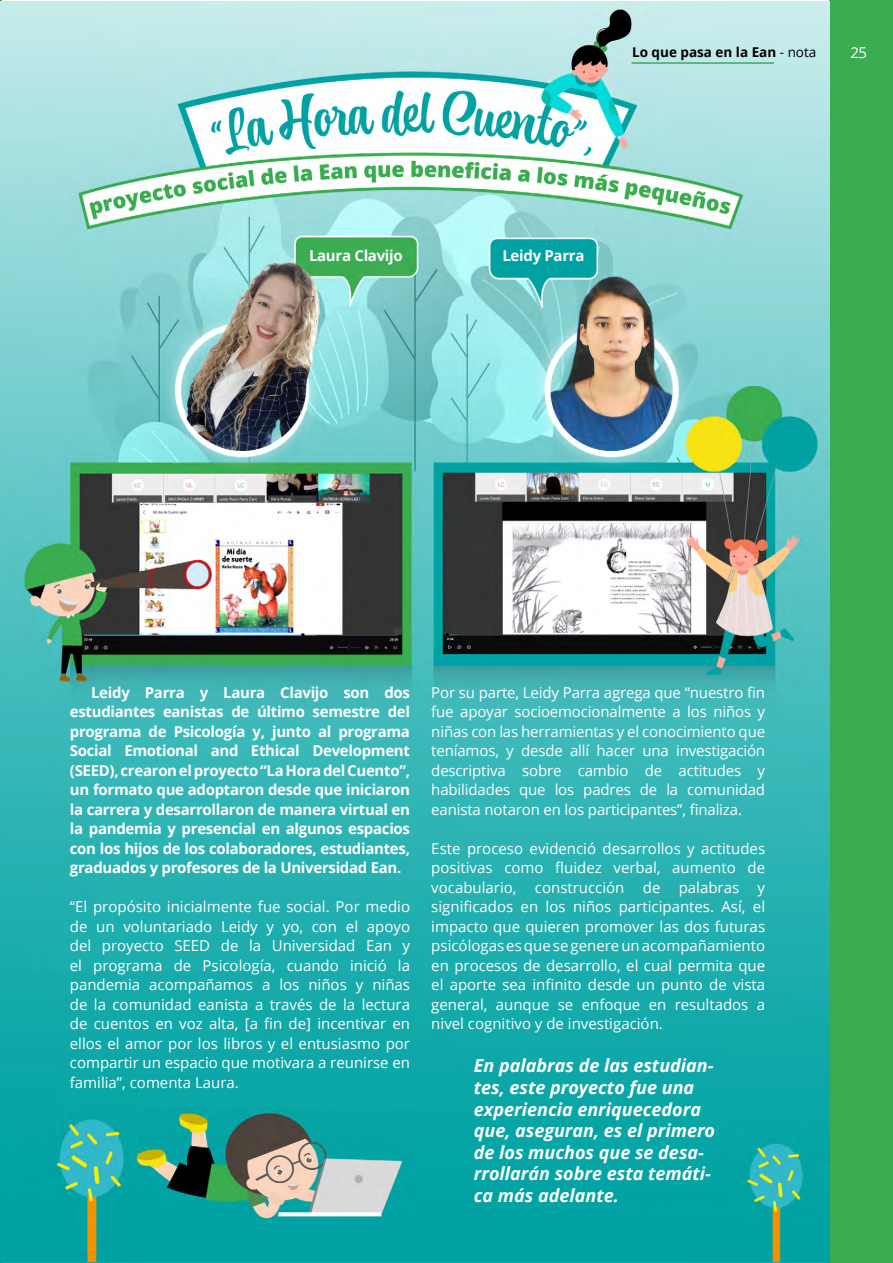
<style>
.page{position:relative;width:893px;height:1263px;background:#fff}
.page>*{position:absolute;margin:0;border:0;box-sizing:border-box;transform-origin:0 0}
.t1{font:italic 700 18px/21.6px "Open Sans";color:#fff}
.t2{font:15px/19.5px "Open Sans";color:#fff;text-align:justify}
.t3{font:700 15px/19.5px "Open Sans";letter-spacing:-.02em;color:#fff;text-align:justify}
.t4{font:700 13.5px "Open Sans";color:#000}
.s1{font-weight:400}
</style>
<div class="page">
<div style="left:829px;top:0;width:64px;height:1263px;background:#3bab52"></div>
<img style="left:0;top:0;width:829px;height:1263px">
<hr style="left:631px;top:62px;width:143px;height:2px;background:#3bac52">
<p class="t4" style="left:632px;top:43px;width:186px">Lo que pasa en la Ean <span class="s1">- nota</span></p>
<p class="t2" style="left:850px;top:42px;width:18px">25</p>
<p class="t3" style="left:309px;top:246px;width:95px">Laura Clavijo</p>
<p class="t3" style="left:502px;top:246px;width:84px">Leidy Parra</p>
<p class="t3" style="left:70px;top:682px;width:342px;text-indent:21px">Leidy Parra y Laura Clavijo son dos estudiantes eanistas de último semestre del programa de Psicología y, junto al programa Social Emotional and Ethical Development (SEED), crearon el proyecto “La Hora del Cuento”, un formato que adoptaron desde que iniciaron la carrera y desarrollaron de manera virtual en la pandemia y presencial en algunos espacios con los hijos de los colaboradores, estudiantes, graduados y profesores de la Universidad Ean.</p>
<p class="t2" style="left:70px;top:896px;width:342px">“El propósito inicialmente fue social. Por medio de un voluntariado Leidy y yo, con el apoyo del proyecto SEED de la Universidad Ean y el programa de Psicología, cuando inició la pandemia acompañamos a los niños y niñas de la comunidad eanista a través de la lectura de cuentos en voz alta, [a fin de] incentivar en ellos el amor por los libros y el entusiasmo por compartir un espacio que motivara a reunirse en familia”, comenta Laura.</p>
<p class="t2" style="left:431px;top:682px;width:335px">Por su parte, Leidy Parra agrega que “nuestro fin fue apoyar socioemocionalmente a los niños y niñas con las herramientas y el conocimiento que teníamos, y desde allí hacer una investigación descriptiva sobre cambio de actitudes y habilidades que los padres de la comunidad eanista notaron en los participantes”, finaliza.</p>
<p class="t2" style="left:431px;top:838px;width:335px">Este proceso evidenció desarrollos y actitudes positivas como fluidez verbal, aumento de vocabulario, construcción de palabras y significados en los niños participantes. Así, el impacto que quieren promover las dos futuras psicólogas es que se genere un acompañamiento en procesos de desarrollo, el cual permita que el aporte sea infinito desde un punto de vista general, aunque se enfoque en resultados a nivel cognitivo y de investigación.</p>
<p class="t1" style="left:474px;top:1054px;width:243px">En palabras de las estudian&shy;tes, este proyecto fue una experiencia enriquecedora que, aseguran, es el primero de los muchos que se desa&shy;rrollarán sobre esta temáti&shy;ca más adelante.</p>
</div>
